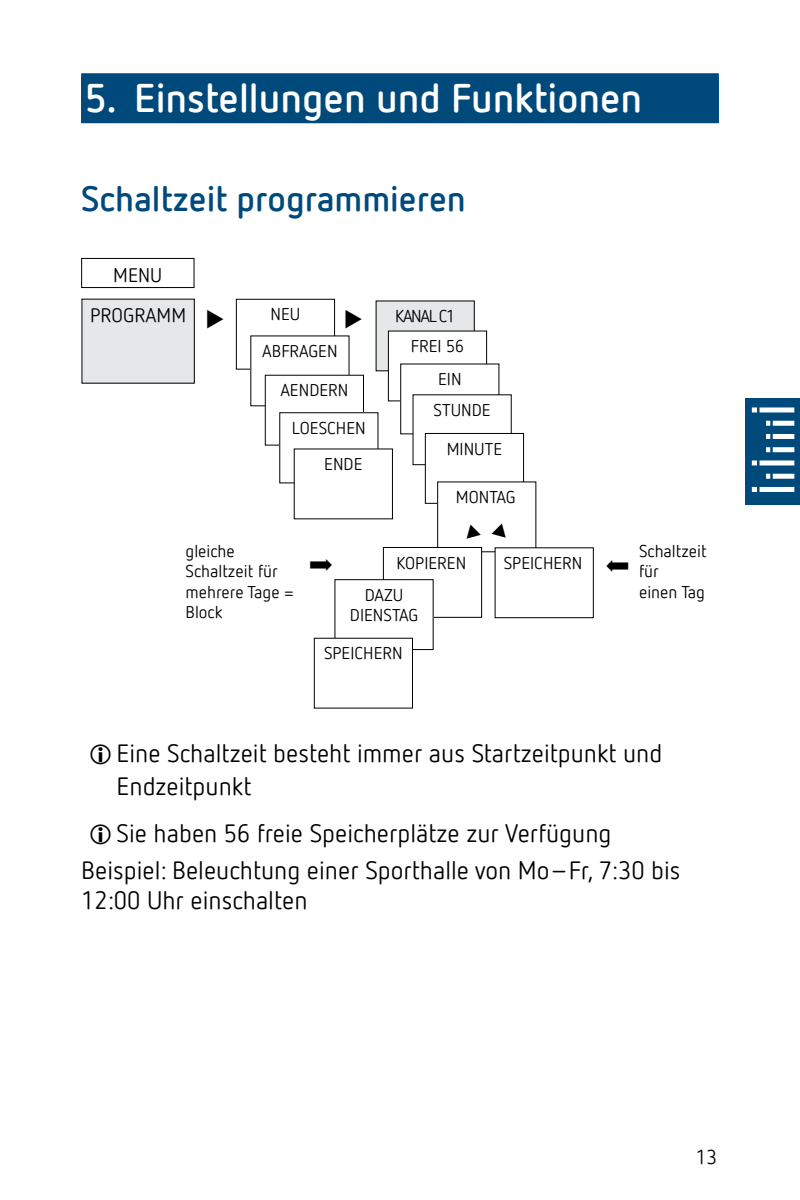
<style>
.page{position:relative;width:800px;height:1200px;background:#fff}
.page>*{position:absolute;margin:0;border:0;box-sizing:border-box;transform-origin:0 0}
.t1{font:700 40px "Netto Offc Pro";color:#fff}
.t2{font:700 35px "Netto Offc Pro";color:#004a7b}
.t3{font:25px/32.5px "Netto Offc Pro";color:#000}
.t4{font:20px "Netto Offc Pro";color:#000}
.t5{font:19.5px "Netto Offc Pro";color:#000}
.t6{font:17px/20.5px "Netto Offc Pro";color:#000}
.t7{font:17px/30px "Netto Offc Pro";letter-spacing:-.065em;color:#000}
</style>
<div class="page">
<div style="left:745px;top:398px;width:55px;height:106px;background:#004a7b"></div>
<div style="left:752px;top:407px;width:42px;height:5px;background:#fff"></div>
<div style="left:766px;top:421px;width:28px;height:5px;background:#fff"></div>
<div style="left:766px;top:434px;width:28px;height:5px;background:#fff"></div>
<div style="left:766px;top:447px;width:28px;height:5px;background:#fff"></div>
<div style="left:766px;top:474px;width:28px;height:5px;background:#fff"></div>
<div style="left:752px;top:460px;width:42px;height:5px;background:#fff"></div>
<div style="left:752px;top:487px;width:42px;height:5px;background:#fff"></div>
<hr style="left:757px;top:406px;width:3px;height:92px;background:#004a7b">
<hr style="left:770px;top:419px;width:3px;height:36px;background:#004a7b">
<hr style="left:770px;top:470px;width:3px;height:14px;background:#004a7b">
<div style="left:81px;top:73px;width:638px;height:50px;background:#004a7b"></div>
<div style="left:82px;top:299px;width:112px;height:84px;background:#e6e7e8"></div>
<div style="left:81px;top:258px;width:114px;height:30px;border:1px solid #000"></div>
<div style="left:236px;top:299px;width:99px;height:71px;border:1px solid #000"></div>
<div style="left:251px;top:336px;width:98px;height:70px;background:#fff"></div>
<div style="left:265px;top:375px;width:99px;height:71px;border:1px solid #000"></div>
<div style="left:280px;top:413px;width:98px;height:70px;background:#fff"></div>
<div style="left:376px;top:301px;width:98px;height:70px;background:#e6e7e8"></div>
<div style="left:388px;top:331px;width:99px;height:70px;background:#fff"></div>
<div style="left:388px;top:331px;width:99px;height:70px;border:1px solid #000"></div>
<div style="left:401px;top:364px;width:98px;height:70px;background:#fff"></div>
<div style="left:400px;top:364px;width:99px;height:70px;border:1px solid #000"></div>
<div style="left:413px;top:395px;width:98px;height:70px;background:#fff"></div>
<div style="left:425px;top:433px;width:99px;height:71px;border:1px solid #000"></div>
<div style="left:438px;top:482px;width:98px;height:70px;background:#fff"></div>
<div style="left:495px;top:547px;width:99px;height:71px;border:1px solid #000"></div>
<div style="left:383px;top:547px;width:99px;height:71px;border:1px solid #000"></div>
<div style="left:335px;top:580px;width:98px;height:70px;background:#fff"></div>
<div style="left:334px;top:579px;width:100px;height:71px;border:1px solid #000"></div>
<div style="left:314px;top:638px;width:99px;height:70px;background:#fff"></div>
<div style="left:314px;top:638px;width:99px;height:71px;border:1px solid #000"></div>
<h1 class="t1" style="left:85px;top:71px;width:559px">5. Einstellungen und Funktionen</h1>
<h2 class="t2" style="left:81px;top:175px;width:386px">Schaltzeit programmieren</h2>
<p class="t5" style="left:113px;top:262px;width:51px">MENU</p>
<p class="t5" style="left:90px;top:303px;width:98px">PROGRAMM</p>
<p class="t6" style="left:262px;top:296px;width:77px;line-height:36.8px;text-indent:8px">NEU<br>ABFRAGEN</p>
<p class="t6" style="left:280px;top:380px;width:70px">AENDERN</p>
<p class="t6" style="left:292px;top:409px;width:75px;line-height:36.2px;text-align:right">LOESCHEN<br>ENDE</p>
<p class="t7" style="left:411px;top:301px;width:55px;text-indent:-16px">KANAL C1<br>FREI 56</p>
<p class="t6" style="left:434px;top:363px;width:59px;line-height:30.8px">EIN<br>STUNDE</p>
<p class="t6" style="left:447px;top:438px;width:57px">MINUTE</p>
<p class="t6" style="left:456px;top:486px;width:61px">MONTAG</p>
<p class="t6" style="left:185px;top:540px;width:110px">gleiche<br>Schaltzeit für mehrere Tage =<br>Block</p>
<p class="t6" style="left:639px;top:540px;width:69px">Schaltzeit für<br>einen Tag</p>
<p class="t6" style="left:397px;top:552px;width:71px">KOPIEREN</p>
<p class="t6" style="left:504px;top:552px;width:80px">SPEICHERN</p>
<p class="t6" style="left:350px;top:584px;width:70px;text-align:center">DAZU<br>DIENSTAG</p>
<p class="t6" style="left:324px;top:643px;width:80px">SPEICHERN</p>
<p class="t3" style="left:117px;top:736px;width:547px">Eine Schaltzeit besteht immer aus Startzeitpunkt und<br>Endzeitpunkt</p>
<p class="t3" style="left:81px;top:813px;width:601px;line-height:37px;text-indent:35px">Sie haben 56 freie Speicherplätze zur Verfügung<br>Beispiel: Beleuchtung einer Sporthalle von Mo–Fr, 7:30 bis</p>
<p class="t3" style="left:81px;top:883px;width:228px">12:00 Uhr einschalten</p>
<p class="t4" style="left:696px;top:1144px;width:23px">13</p>
</div>
